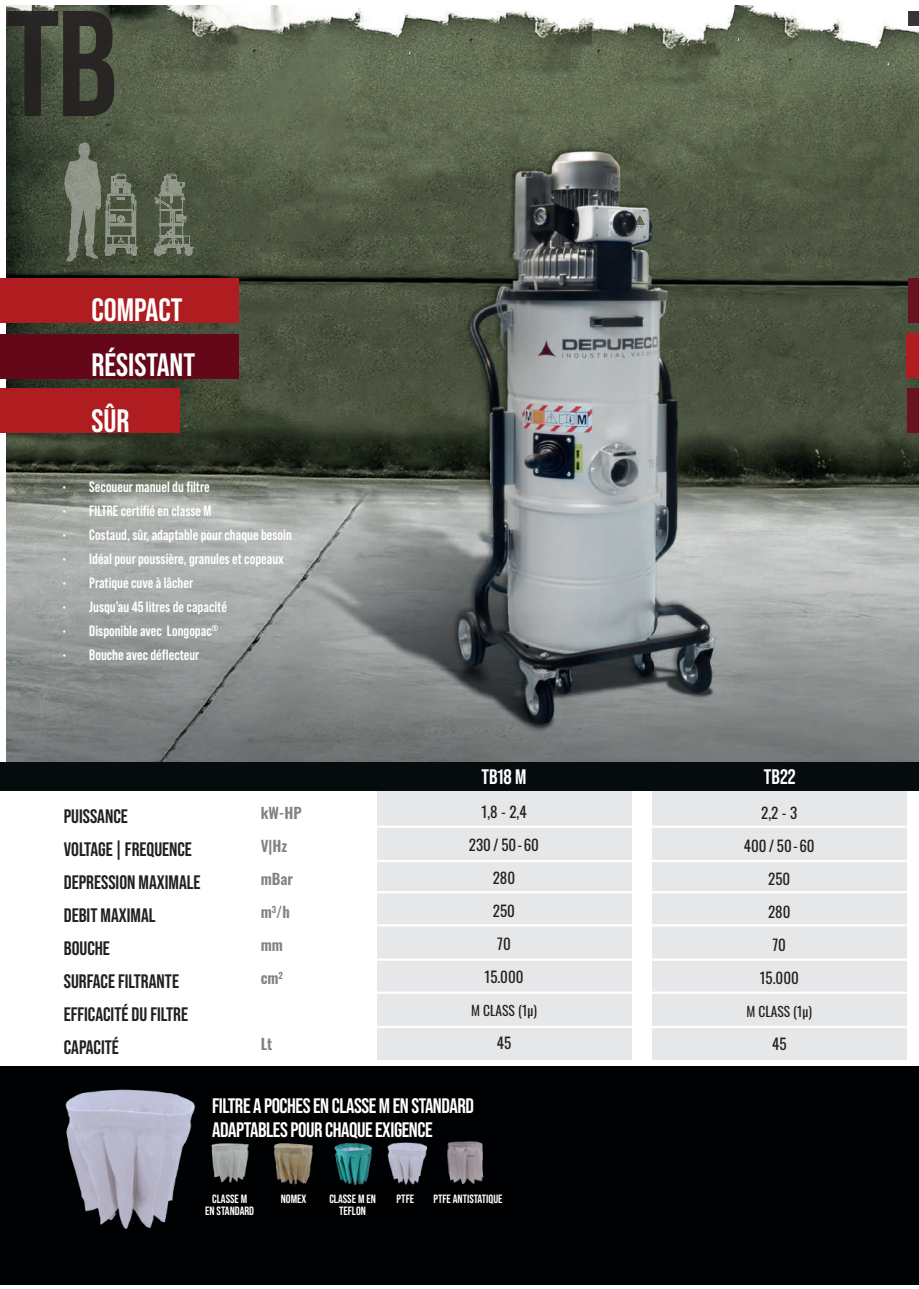
<style>
.page{position:relative;width:919px;height:1289px;background:#fff}
.page>*{position:absolute;margin:0;border:0;box-sizing:border-box;transform-origin:0 0}
.t1{font:700 150px "Bebas Neue Pro";color:#231f20}
.t2{font:700 32.25px/55.3px "Bebas Neue Pro";color:#fff}
.t3{font:700 21px/24px "Bebas Neue Pro";letter-spacing:-.02em;color:#fff}
.t4{font:700 19.5px/33px "Bebas Neue Pro";color:#231f20}
.t5{font:700 15px "Bebas Neue Pro";color:#fff}
.t6{font:15px/33px "Oswald";color:#231f20;text-align:center}
.t7{font:600 15px "Oswald";color:#808285}
.t8{font:13.5px "Oswald";color:#231f20}
.t9{font:700 12px/11.4px "Bebas Neue Pro";color:#fff;text-align:center}
</style>
<div class="page">
<img style="left:6px;top:6px;width:912px;height:756px">
<svg style="left:64px;top:140px;width:130px;height:122px;background:#616957"></svg>
<div style="left:376px;top:769px;width:255px;height:290px;background:#e6e7e9"></div>
<div style="left:652px;top:769px;width:255px;height:290px;background:#e6e7e9"></div>
<div style="left:0;top:278px;width:239px;height:44px;background:#af1d20"></div>
<div style="left:0;top:388px;width:180px;height:44px;background:#af1d20"></div>
<div style="left:0;top:334px;width:239px;height:44px;background:#630719"></div>
<div style="left:0;top:762px;width:918px;height:28px;background:#060b0e"></div>
<div style="left:908px;top:278px;width:10px;height:44px;background:#691320"></div>
<div style="left:907px;top:388px;width:11px;height:44px;background:#691320"></div>
<div style="left:906px;top:334px;width:12px;height:44px;background:#af1d20"></div>
<div style="left:0;top:1066px;width:918px;height:219px;background:#000103"></div>
<img style="left:65px;top:1089px;width:130px;height:138px">
<img style="left:387px;top:1142px;width:40px;height:43px">
<img style="left:334px;top:1143px;width:38px;height:41px">
<img style="left:211px;top:1143px;width:38px;height:40px">
<img style="left:273px;top:1143px;width:40px;height:41px">
<img style="left:447px;top:1141px;width:36px;height:42px">
<hr style="left:0;top:859px;width:918px;height:3px;background:#fff">
<hr style="left:0;top:958px;width:918px;height:2px;background:#fff">
<hr style="left:0;top:1025px;width:918px;height:3px;background:#fff">
<hr style="left:0;top:825px;width:918px;height:2px;background:#fff">
<hr style="left:0;top:924px;width:918px;height:2px;background:#fff">
<hr style="left:0;top:991px;width:918px;height:2px;background:#fff">
<hr style="left:0;top:891px;width:918px;height:2px;background:#fff">
<h1 class="t1" style="left:5px;top:-22px;width:114px">TB</h1>
<h2 class="t2" style="left:91px;top:281px;width:105px">COMPACT<br>RÉSISTANT<br>SÛR</h2>
<p class="t5" style="left:62px;top:478px;width:149px">• Secoueur manuel du filtre</p>
<p class="t5" style="left:62px;top:502px;width:151px">• FILTRE certifié en classe M</p>
<p class="t5" style="left:62px;top:526px;width:231px">• Costaud, sûr, adaptable pour chaque besoin</p>
<p class="t5" style="left:62px;top:550px;width:223px">• Idéal pour poussière, granules et copeaux</p>
<p class="t5" style="left:62px;top:574px;width:132px">• Pratique cuve à lâcher</p>
<p class="t5" style="left:62px;top:598px;width:166px">• Jusqu’au 45 litres de capacité</p>
<p class="t5" style="left:62px;top:622px;width:157px">• Disponible avec Longopac<sup>®</sup></p>
<p class="t5" style="left:62px;top:646px;width:138px">• Bouche avec déflecteur</p>
<h3 class="t4" style="left:64px;top:799px;width:138px">PUISSANCE<br>VOLTAGE | FREQUENCE<br>DEPRESSION MAXIMALE<br>DEBIT MAXIMAL<br>BOUCHE<br>SURFACE FILTRANTE<br>EFFICACITÉ DU FILTRE<br>CAPACITÉ</h3>
<p class="t7" style="left:261px;top:799px;width:43px">kW-HP</p>
<p class="t7" style="left:261px;top:832px;width:28px">V|Hz</p>
<p class="t7" style="left:261px;top:865px;width:34px">mBar</p>
<p class="t7" style="left:261px;top:898px;width:31px">m<sup>3</sup>/h</p>
<p class="t7" style="left:261px;top:931px;width:24px">mm</p>
<p class="t7" style="left:261px;top:964px;width:24px">cm<sup>2</sup></p>
<p class="t7" style="left:261px;top:1030px;width:13px">Lt</p>
<h3 class="t3" style="left:481px;top:764px;width:47px">TB18 M</h3>
<h3 class="t3" style="left:763px;top:764px;width:33px">TB22</h3>
<p class="t6" style="left:481px;top:794px;width:47px">1,8 - 2,4</p>
<p class="t6" style="left:469px;top:827px;width:72px">230 / 50-60</p>
<p class="t6" style="left:492px;top:860px;width:24px">280</p>
<p class="t6" style="left:493px;top:893px;width:24px">250</p>
<p class="t6" style="left:497px;top:926px;width:15px">70</p>
<p class="t6" style="left:484px;top:959px;width:41px">15.000</p>
<p class="t8" style="left:471px;top:998px;width:67px">M CLASS (1µ)</p>
<p class="t6" style="left:497px;top:1025px;width:16px">45</p>
<p class="t6" style="left:761px;top:795px;width:37px">2,2 - 3</p>
<p class="t6" style="left:743px;top:828px;width:72px">400 / 50-60</p>
<p class="t6" style="left:768px;top:861px;width:24px">250</p>
<p class="t6" style="left:768px;top:894px;width:24px">280</p>
<p class="t6" style="left:759px;top:927px;width:41px">70<br>15.000</p>
<p class="t8" style="left:746px;top:999px;width:67px">M CLASS (1µ)</p>
<p class="t6" style="left:772px;top:1026px;width:16px">45</p>
<h3 class="t3" style="left:212px;top:1093px;width:263px">FILTRE A POCHES EN CLASSE M EN STANDARD<br>ADAPTABLES POUR CHAQUE EXIGENCE</h3>
<p class="t9" style="left:212px;top:1193px;width:37px">CLASSE M</p>
<p class="t9" style="left:396px;top:1193px;width:19px">PTFE</p>
<p class="t9" style="left:433px;top:1193px;width:71px">PTFE ANTISTATIQUE</p>
<p class="t9" style="left:205px;top:1204px;width:50px">EN STANDARD</p>
<p class="t9" style="left:281px;top:1193px;width:27px">NOMEX</p>
<p class="t9" style="left:329px;top:1193px;width:48px">CLASSE M EN<br>TEFLON</p>
</div>
